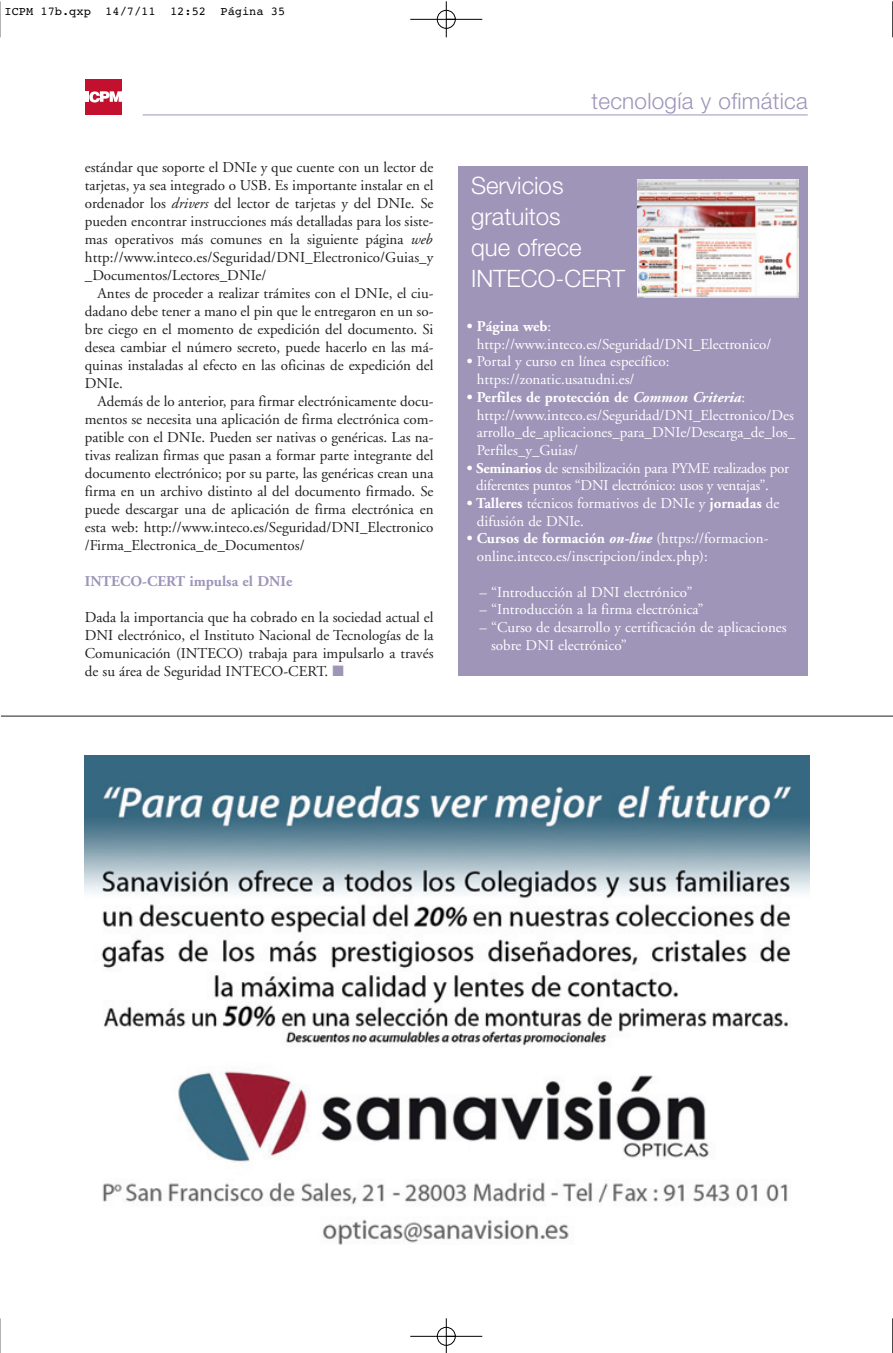
<style>
.page{position:relative;width:893px;height:1353px;background:#fff}
.page>*{position:absolute;margin:0;border:0;box-sizing:border-box;transform-origin:0 0}
.t1{font:300 24px/31px "Helvetica Neue";color:#fff}
.t2{font:300 22.5px "Helvetica Neue";letter-spacing:.01em;color:#9e95b9}
.t3{font:15px/18px "Adobe Garamond";color:#231f20;text-align:justify}
.t4{font:15px/17.7px "Adobe Garamond";color:#fff}
.t5{font:15px/17.7px "Adobe Garamond";letter-spacing:-.02em;color:#fff}
.t6{font:700 15px "Adobe Garamond";color:#9e95b9}
.t7{font:12px "Courier";color:#000}
.s1{font-style:italic}
.s2{color:#9e95b9}
.s3{font-weight:700}
.s4{font-weight:700;font-style:italic}
</style>
<div class="page">
<img style="left:85px;top:756px;width:724px;height:489px">
<hr style="left:143px;top:115px;width:665px;height:1px;background:#9e95b9">
<div style="left:86px;top:79px;width:36px;height:36px;background:#c3102f"></div>
<svg style="left:86px;top:91px;width:36px;height:12px"></svg>
<hr style="left:1px;top:716px;width:891px;height:1px;background:#231f20">
<div style="left:458px;top:167px;width:350px;height:509px;background:#9e95b9"></div>
<img style="left:638px;top:179px;width:160px;height:118px">
<hr style="left:0;top:1px;width:1px;height:36px;background:#000">
<hr style="left:892px;top:1px;width:1px;height:36px;background:#000">
<hr style="left:0;top:1318px;width:1px;height:35px;background:#000">
<hr style="left:892px;top:1318px;width:1px;height:35px;background:#000">
<div style="left:437px;top:10px;width:19px;height:19px;border:1px solid #fff;border-radius:50%"></div>
<div style="left:437px;top:1327px;width:19px;height:19px;border:1px solid #fff;border-radius:50%"></div>
<hr style="left:410px;top:19px;width:72px;height:1px;background:#000">
<hr style="left:410px;top:1336px;width:72px;height:1px;background:#000">
<hr style="left:446px;top:1px;width:1px;height:36px;background:#000">
<hr style="left:446px;top:1318px;width:1px;height:35px;background:#000">
<div style="left:437px;top:10px;width:18px;height:19px;border:1px solid #000;border-radius:50%"></div>
<div style="left:437px;top:1327px;width:18px;height:18px;border:1px solid #000;border-radius:50%"></div>
<p class="t7" style="left:4px;top:7px;width:282px">ICPM 17b.qxp 14/7/11 12:52 Página 35</p>
<p class="t3" style="left:85px;top:160px;width:350px">estándar que soporte el DNIe y que cuente con un lector de tarjetas, ya sea integrado o USB. Es importante instalar en el ordenador los <span class="s1">drivers</span> del lector de tarjetas y del DNIe. Se pueden encontrar instrucciones más detalladas para los siste&shy;mas operativos más comunes en la siguiente página <span class="s1">web </span>http://www.inteco.es/Seguridad/DNI_Electronico/Guias_y _Documentos/Lectores_DNIe/</p>
<p class="t3" style="left:85px;top:286px;width:350px;text-indent:13px">Antes de proceder a realizar trámites con el DNIe, el ciu&shy;dadano debe tener a mano el pin que le entregaron en un so&shy;bre ciego en el momento de expedición del documento. Si desea cambiar el número secreto, puede hacerlo en las má&shy;quinas instaladas al efecto en las oficinas de expedición del DNIe.</p>
<p class="t3" style="left:85px;top:394px;width:350px;text-indent:13px">Además de lo anterior, para firmar electrónicamente docu&shy;mentos se necesita una aplicación de firma electrónica com&shy;patible con el DNIe. Pueden ser nativas o genéricas. Las na&shy;tivas realizan firmas que pasan a formar parte integrante del documento electrónico; por su parte, las genéricas crean una firma en un archivo distinto al del documento firmado. Se puede descargar una de aplicación de firma electrónica en esta web: http://www.inteco.es/Seguridad/DNI_Electronico /Firma_Electronica_de_Documentos/</p>
<p class="t6" style="left:85px;top:575px;width:209px">INTECO-CERT impulsa el DNIe</p>
<p class="t3" style="left:85px;top:610px;width:350px">Dada la importancia que ha cobrado en la sociedad actual el DNI electrónico, el Instituto Nacional de Tecnologías de la Comunicación (INTECO) trabaja para impulsarlo a través de su área de Seguridad INTECO-CERT. <span class="s2">■</span></p>
<h2 class="t2" style="left:592px;top:93px;width:218px">tecnología y ofimática</h2>
<h1 class="t1" style="left:471px;top:172px;width:155px">Servicios gratuitos<br>que ofrece<br>INTECO-CERT</h1>
<p class="t4" style="left:477px;top:319px;width:296px;text-indent:-10px"><span class="s3">• Página web</span>: http://www.inteco.es/Seguridad/DNI_Electronico/</p>
<p class="t4" style="left:477px;top:354px;width:194px;text-indent:-10px"><span class="s3">•</span> Portal y curso en línea específico: https://zonatic.usatudni.es/</p>
<p class="t4" style="left:477px;top:389px;width:320px;text-indent:-10px"><span class="s3">• Perfiles de protección de</span> <span class="s4">Common Criteria</span>: http://www.inteco.es/Seguridad/DNI_Electronico/Des arrollo_de_aplicaciones_para_DNIe/Descarga_de_los_ Perfiles_y_Guias/</p>
<p class="t5" style="left:476px;top:460px;width:314px;text-indent:-9px"><span class="s3">• Seminarios</span> de sensibilización para PYME realizados por diferentes puntos “DNI electrónico: usos y ventajas”.</p>
<p class="t4" style="left:477px;top:496px;width:304px;text-indent:-10px"><span class="s3">• Talleres</span> técnicos formativos de DNIe y <span class="s3">jornadas</span> de difusión de DNIe.</p>
<p class="t4" style="left:477px;top:531px;width:293px;text-indent:-10px"><span class="s3">• Cursos de formación</span> <span class="s4">on-line</span> (https://formacion&shy;online.inteco.es/inscripcion/index.php):</p>
<p class="t4" style="left:480px;top:584px;width:214px">– “Introducción al DNI electrónico”</p>
<p class="t4" style="left:480px;top:602px;width:226px">– “Introducción a la firma electrónica”</p>
<p class="t4" style="left:491px;top:620px;width:297px;text-indent:-12px">– “Curso de desarrollo y certificación de aplicaciones sobre DNI electrónico”</p>
</div>
